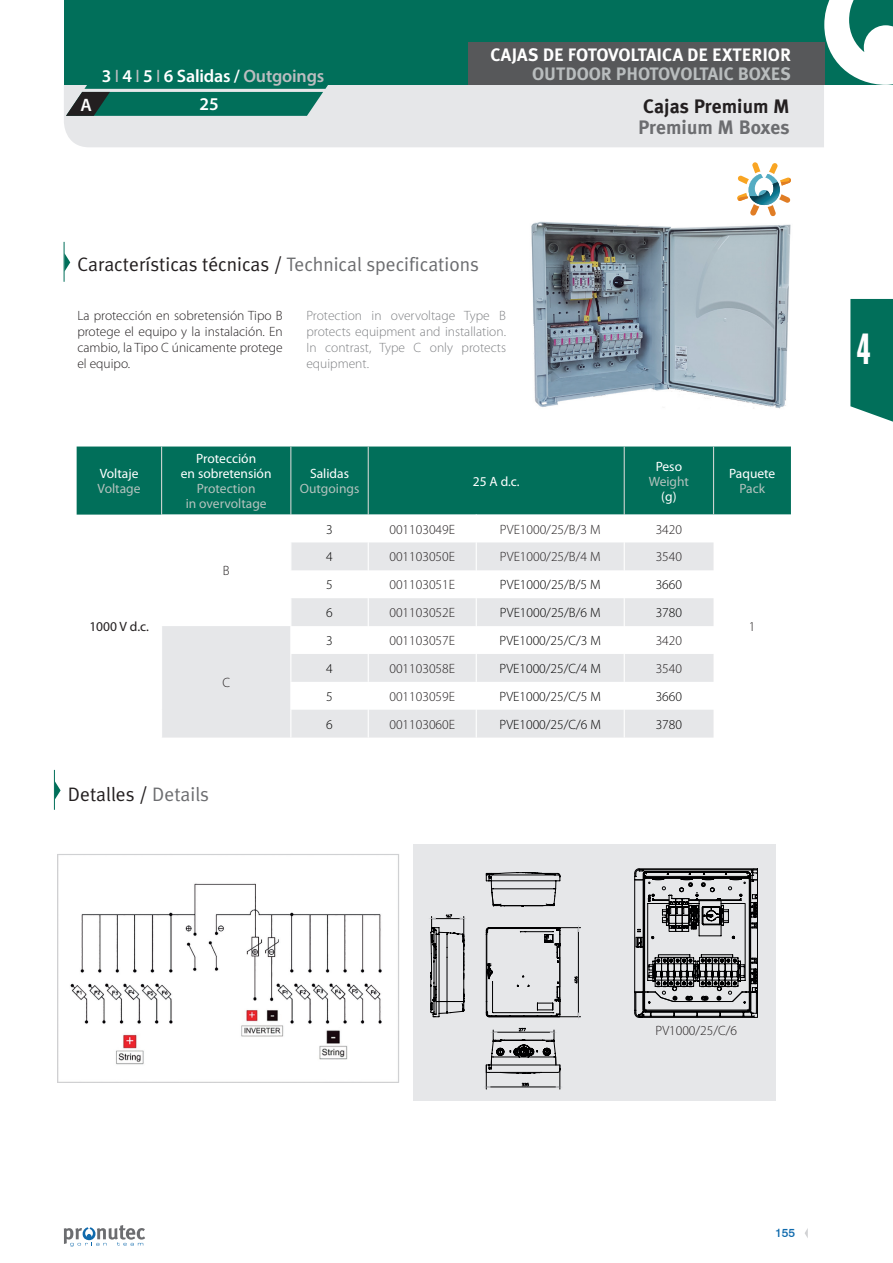
<style>
.page{position:relative;width:893px;height:1263px;background:#fff}
.page>*{position:absolute;margin:0;border:0;box-sizing:border-box;transform-origin:0 0}
.t1{font:800 37.5px "Oswald";color:#fff;scale:.7 1}
.t2{font:19.5px "Meta Plus Normal";color:#231f20}
.t3{font:700 19.5px "Meta Plus";letter-spacing:.005em;color:#231f20}
.t4{font:700 19.5px "Meta Plus";letter-spacing:.005em;color:#6c6d70}
.t5{font:700 18px/19.5px "Meta Plus";color:#fff;text-align:right}
.cabecera_C_calibre_a{font:600 18px "Myriad Pro";letter-spacing:-.01em;color:#fff}
.t6{font:300 13.5px/16.2px "Myriad Pro";color:#231f20;text-align:justify}
.t7{font:300 13.5px "Myriad Pro";color:#000}
.t8{font:300 13.5px/16.2px "Myriad Pro";color:#808285;text-align:justify}
.t9{font:13.5px "Myriad Pro";color:#fff}
.t10{font:13.5px "Myriad Pro";color:#b3c2bd}
.t11{font:13.5px "Myriad Pro";color:#231f20}
.t12{font:500 12px "Swiss 721 BT";color:#0f6aad}
.s1{font-weight:400;color:#bcbdc0}
.s2{color:#bcbdc0}
.s3{color:#b9bdbe}
.s4{color:#6c6d70}
</style>
<div class="page">
<div style="left:64px;top:85px;width:760px;height:62px;background:#e6e7e9"></div>
<svg style="left:805px;top:1228px;width:3px;height:10px"></svg>
<div style="left:64px;top:0;width:829px;height:85px;background:#016f5a"></div>
<svg style="left:64px;top:1225px;width:81px;height:21px"></svg>
<svg style="left:824px;top:0;width:69px;height:85px"></svg>
<svg style="left:850px;top:299px;width:43px;height:123px;background:#147966"></svg>
<svg style="left:65px;top:254px;width:5px;height:17px"></svg>
<hr style="left:64px;top:242px;width:1px;height:40px;background:#016f5a">
<img style="left:531px;top:216px;width:260px;height:193px">
<div style="left:77px;top:446px;width:714px;height:69px;background:#016f5a"></div>
<svg style="left:162px;top:542px;width:551px;height:195px;fill:#e6e7e9"></svg>
<svg style="left:290px;top:542px;width:1px;height:195px"></svg>
<svg style="left:368px;top:542px;width:1px;height:195px"></svg>
<svg style="left:476px;top:542px;width:1px;height:195px"></svg>
<svg style="left:624px;top:542px;width:1px;height:195px"></svg>
<hr style="left:161px;top:446px;width:1px;height:69px;background:#cad3cf">
<hr style="left:290px;top:446px;width:1px;height:69px;background:#cad3cf">
<hr style="left:368px;top:446px;width:1px;height:69px;background:#cad3cf">
<hr style="left:624px;top:446px;width:1px;height:69px;background:#cad3cf">
<hr style="left:713px;top:446px;width:1px;height:69px;background:#cad3cf">
<svg style="left:737px;top:162px;width:54px;height:54px"></svg>
<div style="left:468px;top:43px;width:356px;height:42px;background:#57585a"></div>
<svg style="left:66px;top:85px;width:276px;height:31px;background:#358274"></svg>
<img style="left:70px;top:883px;width:312px;height:182px">
<div style="left:57px;top:854px;width:342px;height:229px;border:1px solid #d1d2d4"></div>
<svg style="left:55px;top:781px;width:6px;height:18px"></svg>
<hr style="left:54px;top:770px;width:1px;height:40px;background:#016f5a">
<div style="left:414px;top:844px;width:361px;height:257px;background:#e6e7e9"></div>
<svg style="left:634px;top:868px;width:124px;height:150px"></svg>
<svg style="left:430px;top:914px;width:35px;height:103px"></svg>
<hr style="left:578px;top:928px;width:1px;height:89px;background:#000001">
<hr style="left:489px;top:1016px;width:92px;height:1px;background:#000001">
<hr style="left:489px;top:927px;width:92px;height:1px;background:#000001">
<svg style="left:574px;top:976px;width:4px;height:8px"></svg>
<svg style="left:486px;top:872px;width:75px;height:217px"></svg>
<p class="cabecera_C_calibre_a" style="left:102px;top:64px;width:224px">3 <span class="s1">I</span> 4 <span class="s1">I</span> 5 <span class="s1">I</span> 6 Salidas / <span class="s2">Outgoings</span></p>
<p class="cabecera_C_calibre_a" style="left:80px;top:93px;width:13px">A</p>
<p class="cabecera_C_calibre_a" style="left:200px;top:92px;width:21px">25</p>
<p class="t5" style="left:490px;top:45px;width:302px">CAJAS DE FOTOVOLTAICA DE EXTERIOR<br><span class="s3">OUTDOOR PHOTOVOLTAIC BOXES</span></p>
<p class="t3" style="left:643px;top:95px;width:148px">Cajas Premium M</p>
<p class="t4" style="left:638px;top:116px;width:153px">Premium M Boxes</p>
<p class="t2" style="left:77px;top:253px;width:403px">Características técnicas / <span class="s4">Technical specifications</span></p>
<p class="t6" style="left:77px;top:307px;width:207px">La protección en sobretensión Tipo B protege el equipo y la instalación. En cambio, la Tipo C únicamente protege el equipo.</p>
<p class="t8" style="left:306px;top:307px;width:201px">Protection in overvoltage Type B protects equipment and installation.<br>In contrast, Type C only protects equipment.</p>
<p class="t9" style="left:100px;top:465px;width:40px">Voltaje</p>
<p class="t10" style="left:98px;top:480px;width:44px">Voltage</p>
<p class="t9" style="left:196px;top:450px;width:61px">Protección</p>
<p class="t9" style="left:181px;top:465px;width:92px">en sobretensión</p>
<p class="t10" style="left:197px;top:480px;width:60px">Protection</p>
<p class="t10" style="left:186px;top:495px;width:82px">in overvoltage</p>
<p class="t9" style="left:310px;top:465px;width:41px">Salidas</p>
<p class="t10" style="left:300px;top:480px;width:61px">Outgoings</p>
<p class="t9" style="left:473px;top:473px;width:48px">25 A d.c.</p>
<p class="t9" style="left:656px;top:458px;width:28px">Peso</p>
<p class="t10" style="left:649px;top:473px;width:42px">Weight</p>
<p class="t9" style="left:661px;top:488px;width:17px">(g)</p>
<p class="t11" style="left:89px;top:618px;width:61px">1000 V d.c.</p>
<p class="t6" style="left:223px;top:563px;width:8px">B</p>
<p class="t6" style="left:222px;top:674px;width:9px">C</p>
<p class="t2" style="left:68px;top:783px;width:143px">Detalles / <span class="s4">Details</span></p>
<p class="t7" style="left:326px;top:521px;width:8px">3</p>
<p class="t6" style="left:389px;top:521px;width:67px">001103049E</p>
<p class="t6" style="left:500px;top:521px;width:102px">PVE1000/25/B/3 M</p>
<p class="t6" style="left:656px;top:521px;width:28px">3420</p>
<p class="t7" style="left:326px;top:549px;width:8px">4</p>
<p class="t6" style="left:389px;top:549px;width:67px">001103050E</p>
<p class="t6" style="left:500px;top:549px;width:102px">PVE1000/25/B/4 M</p>
<p class="t6" style="left:656px;top:549px;width:28px">3540</p>
<p class="t7" style="left:326px;top:577px;width:8px">5</p>
<p class="t6" style="left:389px;top:577px;width:67px">001103051E</p>
<p class="t7" style="left:500px;top:577px;width:102px">PVE1000/25/B/5 M</p>
<p class="t7" style="left:656px;top:577px;width:28px">3660</p>
<p class="t7" style="left:326px;top:605px;width:8px">6</p>
<p class="t6" style="left:389px;top:604px;width:67px">001103052E</p>
<p class="t7" style="left:500px;top:605px;width:102px">PVE1000/25/B/6 M</p>
<p class="t7" style="left:656px;top:605px;width:28px">3780</p>
<p class="t7" style="left:326px;top:632px;width:8px">3</p>
<p class="t6" style="left:389px;top:632px;width:67px">001103057E</p>
<p class="t7" style="left:499px;top:632px;width:103px">PVE1000/25/C/3 M</p>
<p class="t6" style="left:656px;top:632px;width:28px">3420</p>
<p class="t7" style="left:326px;top:660px;width:8px">4</p>
<p class="t6" style="left:389px;top:660px;width:67px">001103058E</p>
<p class="t7" style="left:499px;top:660px;width:103px">PVE1000/25/C/4 M</p>
<p class="t6" style="left:656px;top:660px;width:28px">3540</p>
<p class="t7" style="left:326px;top:688px;width:8px">5</p>
<p class="t6" style="left:389px;top:688px;width:67px">001103059E</p>
<p class="t7" style="left:499px;top:688px;width:103px">PVE1000/25/C/5 M</p>
<p class="t7" style="left:656px;top:688px;width:28px">3660</p>
<p class="t7" style="left:326px;top:716px;width:8px">6</p>
<p class="t6" style="left:389px;top:716px;width:67px">001103060E</p>
<p class="t7" style="left:499px;top:716px;width:103px">PVE1000/25/C/6 M</p>
<p class="t7" style="left:656px;top:716px;width:28px">3780</p>
<p class="t9" style="left:729px;top:465px;width:48px">Paquete</p>
<p class="t10" style="left:739px;top:480px;width:27px">Pack</p>
<p class="t6" style="left:749px;top:618px;width:8px">1</p>
<h1 class="t1" style="left:856px;top:322px;width:22px">4</h1>
<p class="t6" style="left:655px;top:1022px;width:83px">PV1000/25/C/6</p>
<p class="t12" style="left:775px;top:1225px;width:22px">155</p>
</div>
